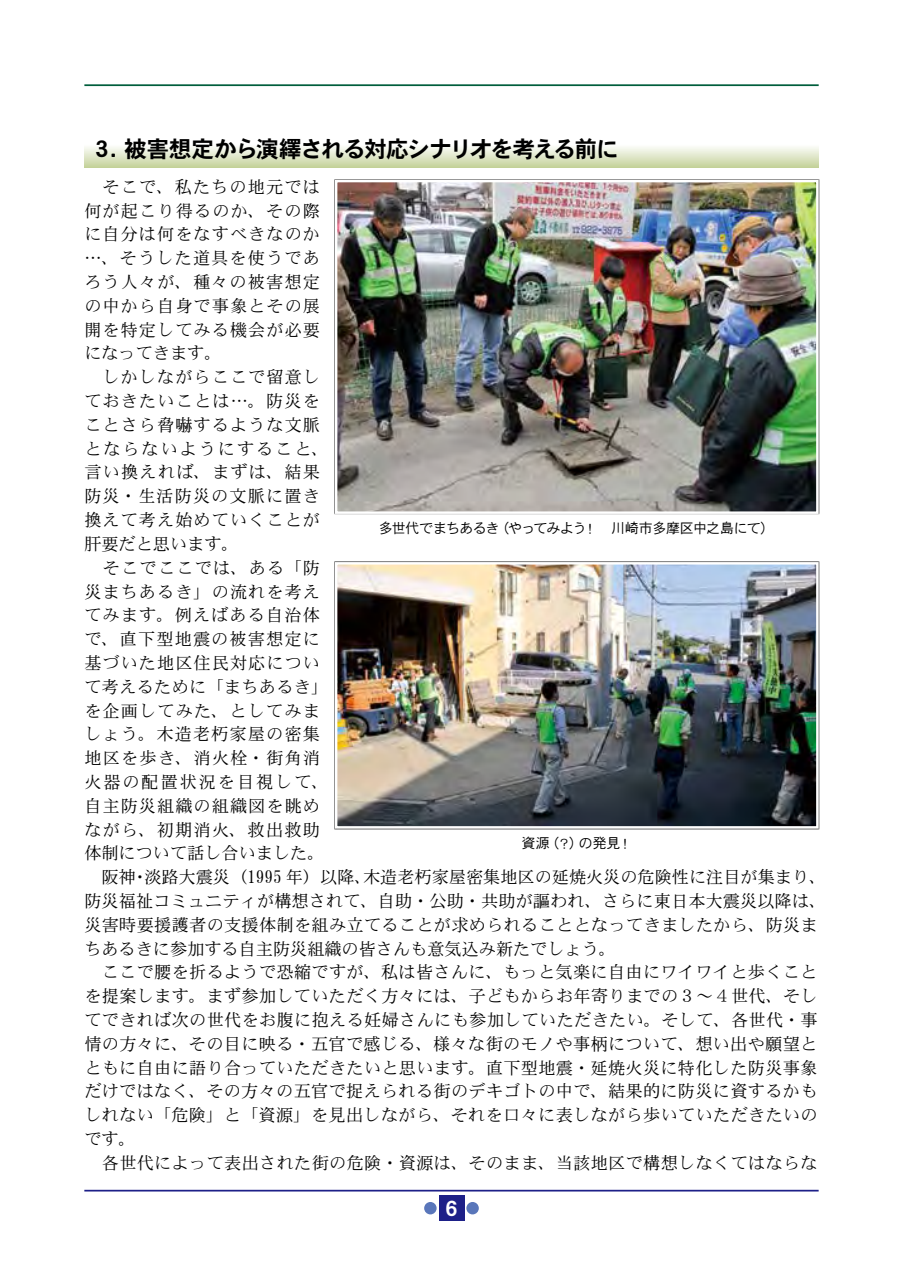
<style>
.page{position:relative;width:903px;height:1275px;background:#fff}
.page>*{position:absolute;margin:0;border:0;box-sizing:border-box;transform-origin:0 0}
.t1{font:22.75px "DFHS Gothic W7 WIN RKSJ H";letter-spacing:-.065em;color:#000}
.t2{font:21px "DFHS Gothic W7 WING RKSJ H";color:#fff}
.t3{font:17.15px/23.8px "DFHS Mincho W3 WIN RKSJ H";letter-spacing:.02em;color:#000}
.t4{font:14px "DFHS Gothic W3 WIN RKSJ H";letter-spacing:-.04em;color:#000}
</style>
<div class="page">
<hr style="left:84px;top:1190px;width:735px;height:1px;background:#1d2088">
<div style="left:439px;top:1196px;width:25px;height:25px;background:#1d2088"></div>
<div style="left:466px;top:1202px;width:13px;height:12px;background:#5976ba;border-radius:50%"></div>
<div style="left:424px;top:1202px;width:13px;height:12px;background:#5976ba;border-radius:50%"></div>
<hr style="left:84px;top:84px;width:735px;height:2px;background:#005e3c">
<img style="left:338px;top:183px;width:477px;height:328px">
<div style="left:335px;top:180px;width:483px;height:334px;border:2px solid #fff"></div>
<img style="left:338px;top:565px;width:477px;height:261px">
<div style="left:335px;top:562px;width:483px;height:267px;border:2px solid #fff"></div>
<div style="left:84px;top:144px;width:735px;height:24px;background:linear-gradient(to bottom,#fff,#c6d39d)"></div>
<h1 class="t1" style="left:91px;top:138px;width:529px">３.被害想定から演繹される対応シナリオを考える前に</h1>
<p class="t3" style="left:84px;top:175px;width:743px">　そこで、私たちの地元では<br>何が起こり得るのか、その際<br>に自分は何をなすべきなのか<br>…、そうした道具を使うであ<br>ろう人々が、種々の被害想定<br>の中から自身で事象とその展<br>開を特定してみる機会が必要<br>になってきます。<br>　しかしながらここで留意し<br>ておきたいことは…。防災を<br>ことさら脅嚇するような文脈<br>とならないようにすること、<br>言い換えれば、まずは、結果<br>防災・生活防災の文脈に置き<br>換えて考え始めていくことが<br>肝要だと思います。<br>　そこでここでは、ある「防<br>災まちあるき」の流れを考え<br>てみます。例えばある自治体<br>で、直下型地震の被害想定に<br>基づいた地区住民対応につい<br>て考えるために「まちあるき」<br>を企画してみた、としてみま<br>しょう。木造老朽家屋の密集<br>地区を歩き、消火栓・街角消<br>火器の配置状況を目視して、<br>自主防災組織の組織図を眺め<br>ながら、初期消火、救出救助<br>体制について話し合いました。<br>　阪神・淡路大震災（1995 年）以降、木造老朽家屋密集地区の延焼火災の危険性に注目が集まり、防災福祉コミュニティが構想されて、自助・公助・共助が謳われ、さらに東日本大震災以降は、災害時要援護者の支援体制を組み立てることが求められることとなってきましたから、防災まちあるきに参加する自主防災組織の皆さんも意気込み新たでしょう。<br>　ここで腰を折るようで恐縮ですが、私は皆さんに、もっと気楽に自由にワイワイと歩くことを提案します。まず参加していただく方々には、子どもからお年寄りまでの３～４世代、そしてできれば次の世代をお腹に抱える妊婦さんにも参加していただきたい。そして、各世代・事情の方々に、その目に映る・五官で感じる、様々な街のモノや事柄について、想い出や願望とともに自由に語り合っていただきたいと思います。直下型地震・延焼火災に特化した防災事象だけではなく、その方々の五官で捉えられる街のデキゴトの中で、結果的に防災に資するかもしれない「危険」と「資源」を見出しながら、それを口々に表しながら歩いていただきたいのです。<br>　各世代によって表出された街の危険・資源は、そのまま、当該地区で構想しなくてはならな</p>
<p class="t4" style="left:379px;top:521px;width:397px">多世代でまちあるき（やってみよう！　川崎市多摩区中之島にて）</p>
<p class="t4" style="left:521px;top:836px;width:112px">資源（？）の発見！</p>
<p class="t2" style="left:435px;top:1201px;width:23px">16</p>
</div>
